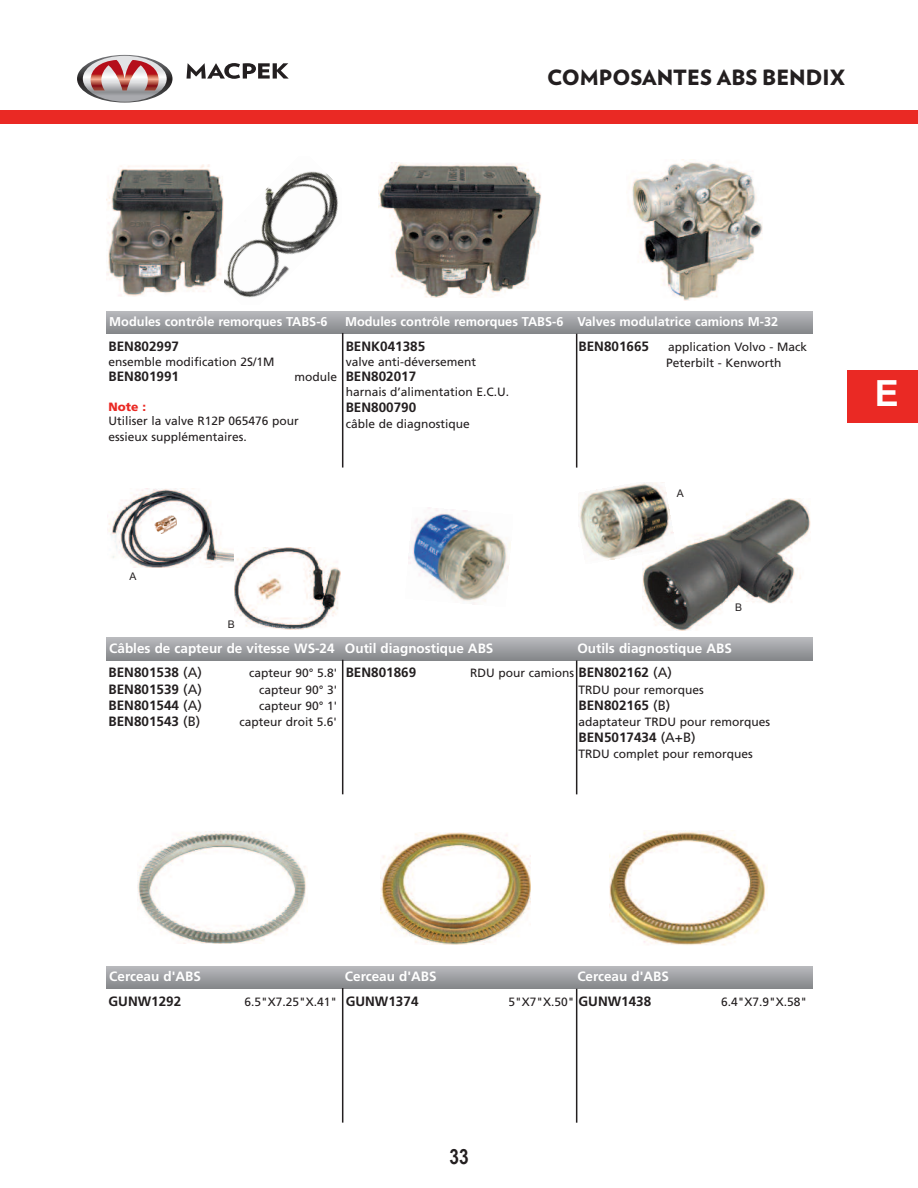
<style>
.page{position:relative;width:918px;height:1188px;background:#fff}
.page>*{position:absolute;margin:0;border:0;box-sizing:border-box;transform-origin:0 0}
.t1{font:700 36px "Arial";color:#fff}
.t2{font:900 21px "Verlag";color:#231f20}
.t3{font:700 21px "Arial Narrow";color:#231f20}
.t4{font:700 13.5px "Frutiger";color:#231f20}
.t5{font:700 13.5px "Frutiger";color:#fff}
.t6{font:700 12.75px "Frutiger";color:#fff}
.t7{font:12px/16.2px "Frutiger";color:#231f20}
.t8{font:900 12px "Frutiger";color:#ea2924}
.t9{font:10.5px "Arial";color:#231f20}
.s1{font-weight:400}
.s2{font-weight:700;font-size:13.5px}
.s3{font-size:13.5px}
</style>
<div class="page">
<img style="left:378px;top:162px;width:163px;height:136px">
<img style="left:632px;top:159px;width:131px;height:142px">
<div style="left:106px;top:311px;width:706px;height:22px;background:linear-gradient(to bottom,#b8b9bd,#888a8e)"></div>
<hr style="left:342px;top:333px;width:1px;height:135px;background:#231f20">
<hr style="left:576px;top:334px;width:1px;height:134px;background:#231f20">
<img style="left:107px;top:489px;width:127px;height:78px">
<img style="left:234px;top:547px;width:107px;height:83px">
<img style="left:408px;top:507px;width:103px;height:98px">
<div style="left:106px;top:638px;width:706px;height:22px;background:linear-gradient(to bottom,#b7b8bc,#888a8d)"></div>
<hr style="left:342px;top:660px;width:1px;height:134px;background:#231f20">
<hr style="left:576px;top:660px;width:1px;height:134px;background:#231f20">
<img style="left:138px;top:831px;width:170px;height:113px">
<img style="left:380px;top:833px;width:150px;height:111px">
<img style="left:609px;top:830px;width:159px;height:115px">
<div style="left:106px;top:966px;width:706px;height:22px;background:linear-gradient(to bottom,#b8b9bd,#888a8e)"></div>
<hr style="left:342px;top:988px;width:1px;height:135px;background:#231f20">
<hr style="left:576px;top:989px;width:1px;height:134px;background:#231f20">
<svg style="left:77px;top:55px;width:96px;height:48px"></svg>
<svg style="left:187px;top:63px;width:102px;height:16px"></svg>
<div style="left:0;top:110px;width:918px;height:13px;background:#ea2924"></div>
<img style="left:107px;top:164px;width:117px;height:132px">
<img style="left:224px;top:171px;width:114px;height:127px">
<img style="left:642px;top:499px;width:169px;height:132px">
<img style="left:578px;top:483px;width:97px;height:81px">
<div style="left:726px;top:602px;width:26px;height:15px;background:#fff"></div>
<div style="left:669px;top:488px;width:23px;height:14px;background:#fff"></div>
<div style="left:220px;top:619px;width:23px;height:14px;background:#fff"></div>
<img style="left:154px;top:516px;width:22px;height:17px">
<div style="left:847px;top:370px;width:71px;height:53px;background:#ea2924"></div>
<h2 class="t2" style="left:547px;top:69px;width:300px">COMPOSANTES ABS BENDIX</h2>
<p class="t6" style="left:109px;top:316px;width:220px">Modules contrôle remorques TABS-6</p>
<p class="t6" style="left:345px;top:316px;width:435px">Modules contrôle remorques TABS-6 Valves modulatrice camions M-32</p>
<p class="t4" style="left:109px;top:341px;width:72px">BEN802997</p>
<p class="t7" style="left:109px;top:354px;width:167px">ensemble modification 2S/1M</p>
<p class="t4" style="left:109px;top:371px;width:72px">BEN801991</p>
<p class="t7" style="left:295px;top:370px;width:44px">module</p>
<p class="t8" style="left:109px;top:402px;width:39px">Note :</p>
<p class="t7" style="left:109px;top:414px;width:192px;line-height:15.6px">Utiliser la valve R12P 065476 pour essieux supplémentaires.</p>
<p class="t4" style="left:346px;top:341px;width:81px">BENK041385</p>
<p class="t7" style="left:346px;top:354px;width:132px">valve anti-déversement</p>
<p class="t4" style="left:346px;top:371px;width:72px">BEN802017</p>
<p class="t7" style="left:346px;top:385px;width:165px">harnais d’alimentation E.C.U.</p>
<p class="t4" style="left:346px;top:402px;width:72px">BEN800790</p>
<p class="t7" style="left:346px;top:417px;width:125px">câble de diagnostique</p>
<p class="t9" style="left:130px;top:570px;width:9px">A</p>
<p class="t9" style="left:228px;top:618px;width:9px">B</p>
<p class="t4" style="left:579px;top:341px;width:72px">BEN801665</p>
<p class="t7" style="left:666px;top:339px;width:142px">application Volvo - Mack<br>Peterbilt - Kenworth</p>
<p class="t9" style="left:677px;top:487px;width:9px">A</p>
<p class="t9" style="left:735px;top:602px;width:9px">B</p>
<p class="t5" style="left:109px;top:643px;width:386px">Câbles de capteur de vitesse WS-24 Outil diagnostique ABS</p>
<p class="t5" style="left:577px;top:643px;width:156px">Outils diagnostique ABS</p>
<p class="t4" style="left:109px;top:667px;width:95px">BEN801538 <span class="s1">(A)</span></p>
<p class="t7" style="left:249px;top:666px;width:90px">capteur 90° 5.8'</p>
<p class="t4" style="left:109px;top:684px;width:95px">BEN801539 <span class="s1">(A)</span></p>
<p class="t7" style="left:259px;top:682px;width:80px">capteur 90° 3'</p>
<p class="t4" style="left:109px;top:700px;width:95px">BEN801544 <span class="s1">(A)</span></p>
<p class="t7" style="left:259px;top:699px;width:80px">capteur 90° 1'</p>
<p class="t4" style="left:109px;top:716px;width:93px">BEN801543 <span class="s1">(B)</span></p>
<p class="t7" style="left:240px;top:715px;width:99px">capteur droit 5.6'</p>
<p class="t4" style="left:346px;top:667px;width:72px">BEN801869</p>
<p class="t7" style="left:579px;top:666px;width:127px;text-indent:-108px">RDU pour camions <span class="s2">BEN802162</span> <span class="s3">(A)<br></span>TRDU pour remorques</p>
<p class="t4" style="left:579px;top:700px;width:93px">BEN802165 <span class="s1">(B)</span></p>
<p class="t7" style="left:579px;top:715px;width:193px">adaptateur TRDU pour remorques</p>
<p class="t4" style="left:579px;top:732px;width:119px">BEN5017434 <span class="s1">(A+B)</span></p>
<p class="t7" style="left:579px;top:747px;width:176px">TRDU complet pour remorques</p>
<h1 class="t1" style="left:875px;top:373px;width:26px">E</h1>
<p class="t5" style="left:109px;top:971px;width:93px">Cerceau d'ABS</p>
<p class="t5" style="left:345px;top:971px;width:93px">Cerceau d'ABS</p>
<p class="t5" style="left:577px;top:971px;width:93px">Cerceau d'ABS</p>
<p class="t4" style="left:109px;top:996px;width:74px">GUNW1292</p>
<p class="t7" style="left:245px;top:994px;width:175px">6.5"X7.25"X.41" <span class="s2">GUNW1374</span></p>
<p class="t7" style="left:508px;top:994px;width:144px">5"X7"X.50" <span class="s2">GUNW1438</span></p>
<p class="t7" style="left:721px;top:994px;width:88px">6.4"X7.9"X.58"</p>
<h2 class="t3" style="left:449px;top:1144px;width:21px">33</h2>
</div>
